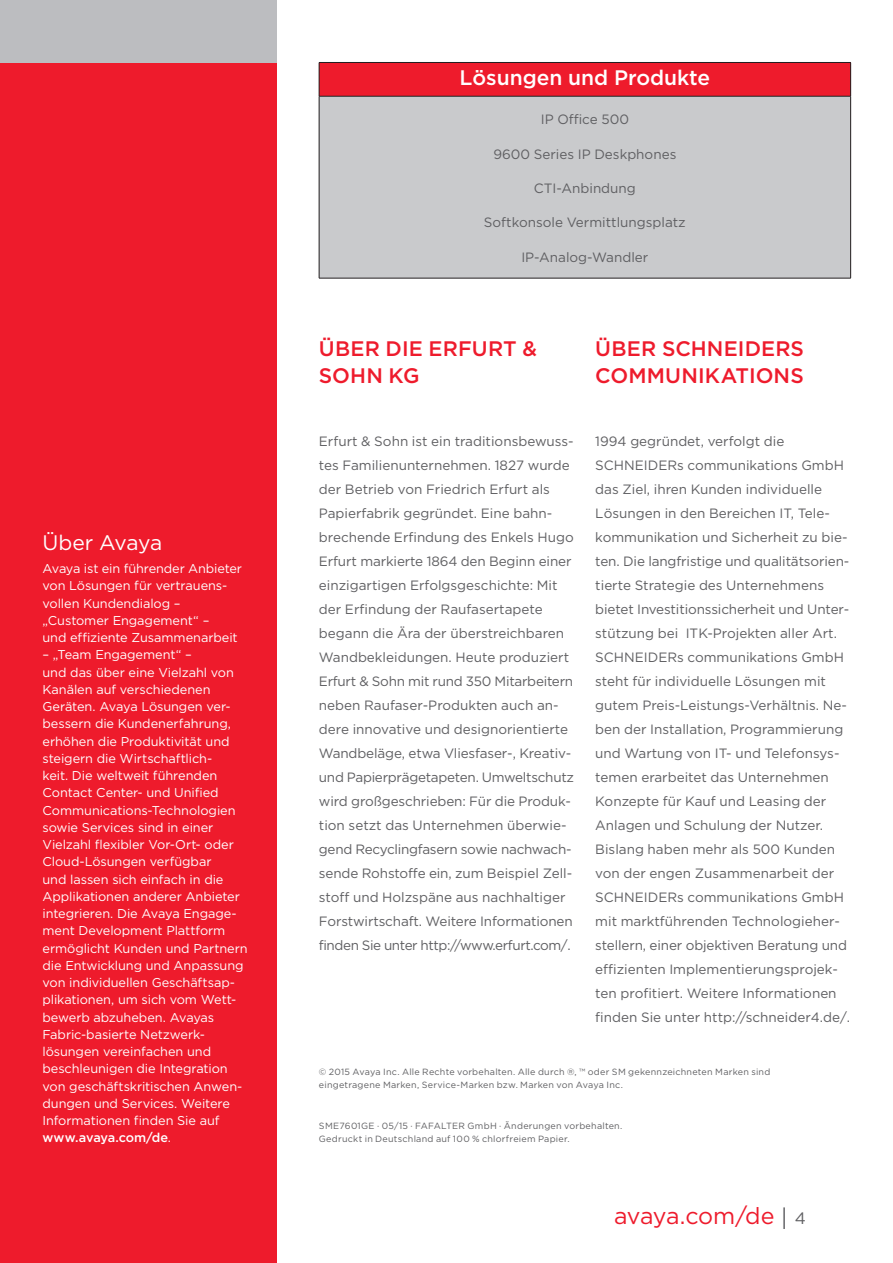
<style>
.page{position:relative;width:893px;height:1263px;background:#fff}
.page>*{position:absolute;margin:0;border:0;box-sizing:border-box;transform-origin:0 0}
.t1{font:23.25px "Gotham";letter-spacing:-.015em;color:#ee1b2c}
.t2{font:500 21px/27px "Gotham";letter-spacing:.005em;color:#ee1b2c}
.t3{font:500 21px "Gotham";color:#fff}
.t4{font:21px "Gotham";letter-spacing:-.015em;color:#fff}
.t5{font:13.5px/24px "Gotham";color:#5f5f62}
.t6{font:12.75px/17.2px "Gotham";letter-spacing:-.005em;color:#fff}
.t7{font:9px/13.5px "Gotham";letter-spacing:.025em;color:#5f5f62}
.s1{font-weight:500}
.s2{color:#5f5f62}
.s3{font-size:16.5px;color:#5f5f62}
</style>
<div class="page">
<div style="left:0;top:62px;width:276px;height:1201px;background:#ee1b2c"></div>
<div style="left:0;top:0;width:276px;height:62px;background:#bcbdc0"></div>
<div style="left:319px;top:62px;width:532px;height:34px;background:#ee1b2c"></div>
<div style="left:319px;top:96px;width:532px;height:182px;background:#c9cacc"></div>
<hr style="left:850px;top:63px;width:1px;height:33px;background:#231f20">
<hr style="left:319px;top:96px;width:532px;height:1px;background:#231f20">
<hr style="left:319px;top:96px;width:1px;height:182px;background:#231f20">
<hr style="left:850px;top:96px;width:1px;height:182px;background:#231f20">
<hr style="left:319px;top:278px;width:532px;height:1px;background:#231f20">
<hr style="left:319px;top:62px;width:532px;height:1px;background:#231f20">
<hr style="left:319px;top:63px;width:1px;height:33px;background:#231f20">
<h2 class="t4" style="left:43px;top:531px;width:121px">Über Avaya</h2>
<p class="t6" style="left:43px;top:560px;width:201px">Avaya ist ein führender Anbieter von Lösungen für vertrauens&shy;vollen Kundendialog – „Customer Engagement“ –<br>und effiziente Zusammenarbeit</p>
<p class="t6" style="left:43px;top:646px;width:207px">– „Team Engagement“ –<br>und das über eine Vielzahl von<br>Kanälen auf verschiedenen<br>Geräten. Avaya Lösungen ver&shy;bessern die Kundenerfahrung, erhöhen die Produktivität und steigern die Wirtschaftlich-<br>keit. Die weltweit führenden<br>Contact Center- und Unified<br>Communications-Technologien sowie Services sind in einer<br>Vielzahl flexibler Vor-Ort- oder<br>Cloud-Lösungen verfügbar<br>und lassen sich einfach in die<br>Applikationen anderer Anbieter integrieren. Die Avaya Engage&shy;ment Development Plattform ermöglicht Kunden und Partnern die Entwicklung und Anpassung von individuellen Geschäftsap&shy;plikationen, um sich vom Wett&shy;bewerb abzuheben. Avayas<br>Fabric-basierte Netzwerk&shy;lösungen vereinfachen und beschleunigen die Integration von geschäftskritischen Anwen&shy;dungen und Services. Weitere<br>Informationen finden Sie auf <span class="s1">www.avaya.com/de</span>.</p>
<h2 class="t3" style="left:459px;top:66px;width:252px">Lösungen und Produkte</h2>
<p class="t5" style="left:541px;top:107px;width:90px">IP Office 500</p>
<p class="t5" style="left:493px;top:142px;width:185px">9600 Series IP Deskphones</p>
<p class="t5" style="left:534px;top:176px;width:103px">CTI-Anbindung</p>
<p class="t5" style="left:484px;top:210px;width:203px">Softkonsole Vermittlungsplatz</p>
<p class="t5" style="left:521px;top:245px;width:129px">IP-Analog-Wandler</p>
<h2 class="t2" style="left:319px;top:335px;width:220px">ÜBER DIE ERFURT &amp;<br>SOHN KG</h2>
<p class="t5" style="left:319px;top:429px;width:257px">Erfurt &amp; Sohn ist ein traditionsbewuss&shy;tes Familienunternehmen. 1827 wurde der Betrieb von Friedrich Erfurt als Papierfabrik gegründet. Eine bahn&shy;brechende Erfindung des Enkels Hugo Erfurt markierte 1864 den Beginn einer einzigartigen Erfolgsgeschichte: Mit der Erfindung der Raufasertapete begann die Ära der überstreichbaren Wandbekleidungen. Heute produziert Erfurt &amp; Sohn mit rund 350 Mitarbeitern neben Raufaser-Produkten auch an&shy;dere innovative und designorientierte Wandbeläge, etwa Vliesfaser-, Kreativ&shy;und Papierprägetapeten. Umweltschutz wird großgeschrieben: Für die Produk&shy;tion setzt das Unternehmen überwie&shy;gend Recyclingfasern sowie nachwach&shy;sende Rohstoffe ein, zum Beispiel Zell&shy;stoff und Holzspäne aus nachhaltiger Forstwirtschaft. Weitere Informationen finden Sie unter http://www.erfurt.com/.</p>
<h2 class="t2" style="left:595px;top:335px;width:210px">ÜBER SCHNEIDERS<br>COMMUNIKATIONS</h2>
<p class="t5" style="left:595px;top:429px;width:256px">1994 gegründet, verfolgt die SCHNEIDERs communikations GmbH das Ziel, ihren Kunden individuelle Lösungen in den Bereichen IT, Tele&shy;kommunikation und Sicherheit zu bie&shy;ten. Die langfristige und qualitätsorien&shy;tierte Strategie des Unternehmens bietet Investitionssicherheit und Unter&shy;stützung bei ITK-Projekten aller Art.<br>SCHNEIDERs communikations GmbH steht für individuelle Lösungen mit gutem Preis-Leistungs-Verhältnis. Ne&shy;ben der Installation, Programmierung und Wartung von IT- und Telefonsys&shy;temen erarbeitet das Unternehmen Konzepte für Kauf und Leasing der Anlagen und Schulung der Nutzer.<br>Bislang haben mehr als 500 Kunden von der engen Zusammenarbeit der SCHNEIDERs communikations GmbH mit marktführenden Technologieher&shy;stellern, einer objektiven Beratung und effizienten Implementierungsprojek&shy;ten profitiert. Weitere Informationen finden Sie unter http://schneider4.de/.</p>
<p class="t7" style="left:319px;top:1065px;width:453px">© 2015 Avaya Inc. Alle Rechte vorbehalten. Alle durch ®, ™ oder SM gekennzeichneten Marken sind eingetragene Marken, Service-Marken bzw. Marken von Avaya Inc.</p>
<p class="t7" style="left:319px;top:1119px;width:305px">SME7601GE · 05/15 · FAFALTER GmbH · Änderungen vorbehalten.<br>Gedruckt in Deutschland auf 100 % chlorfreiem Papier.</p>
<h1 class="t1" style="left:614px;top:1203px;width:193px">avaya.com/de <span class="s2">|</span> <span class="s3">4</span></h1>
</div>
